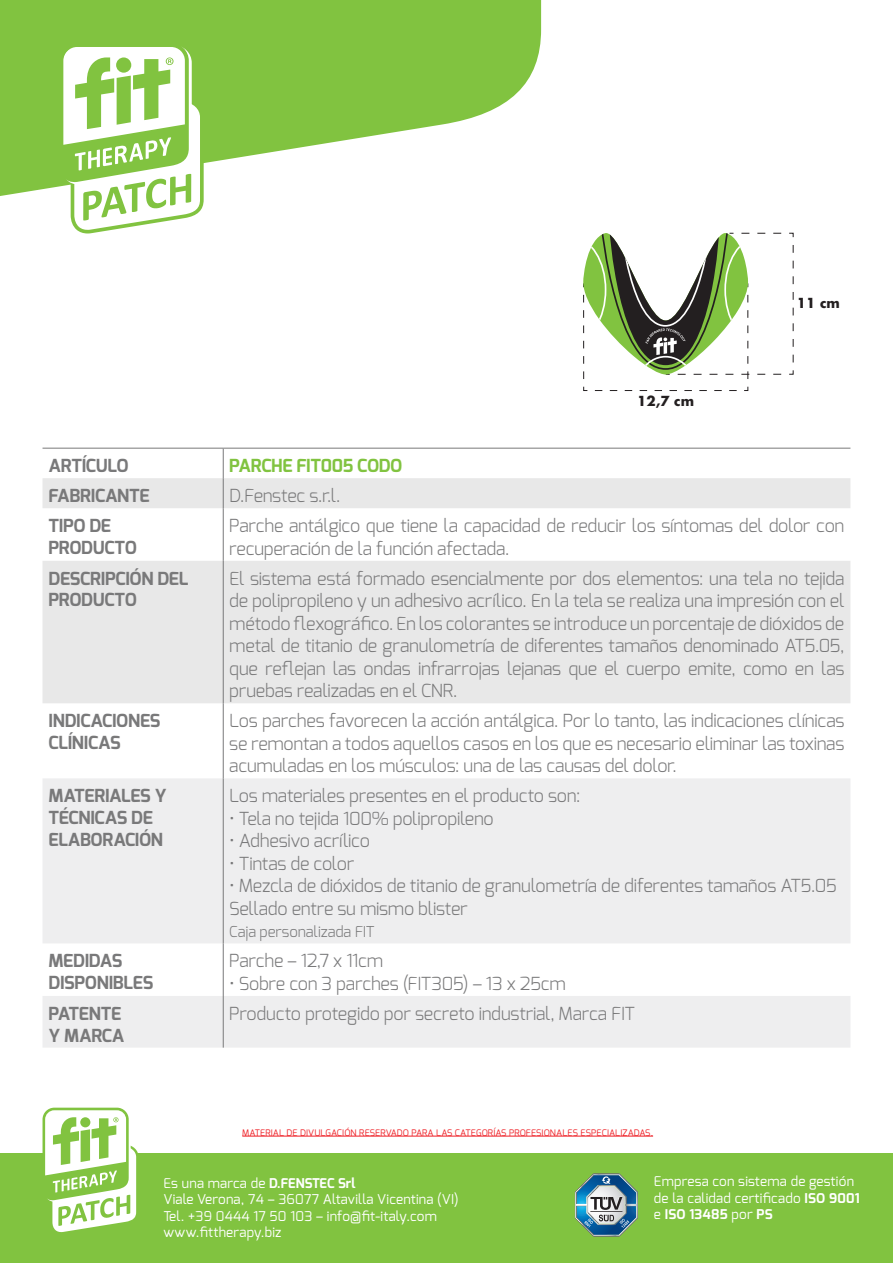
<style>
.page{position:relative;width:893px;height:1263px;background:#fff}
.page>*{position:absolute;margin:0;border:0;box-sizing:border-box;transform-origin:0 0}
.t1{font:300 18px/22.5px "Exo";letter-spacing:-.015em;color:#79797a}
.t2{font:700 18px/21.6px "Exo";letter-spacing:-.02em;color:#79797a}
.t3{font:700 18px "Exo";letter-spacing:-.02em;color:#81c340}
.t4{font:300 15px "Exo";letter-spacing:-.005em;color:#79797a}
.t5{font:13.5px/16.5px "Exo";letter-spacing:.015em;color:#fff}
.t6{font:700 13.5px "Futura";color:#231f20}
.t7{font:9px "Exo";letter-spacing:.015em;color:#ee1d23}
.s1{font-weight:700}
</style>
<div class="page">
<div style="left:0;top:1153px;width:893px;height:110px;background:#81c340"></div>
<svg style="left:43px;top:1108px;width:95px;height:125px"></svg>
<svg style="left:575px;top:1173px;width:63px;height:63px"></svg>
<svg style="left:0;top:0;width:541px;height:196px;fill:#81c340"></svg>
<svg style="left:59px;top:43px;width:145px;height:190px"></svg>
<hr style="left:242px;top:1136px;width:411px;height:1px;background:#ee1d23">
<svg style="left:43px;top:478px;width:807px;height:225px;fill:#e8e8e8"></svg>
<svg style="left:43px;top:778px;width:807px;height:269px;fill:#eeeeef"></svg>
<hr style="left:223px;top:448px;width:1px;height:30px;background:#79797a">
<hr style="left:223px;top:478px;width:1px;height:30px;background:#79797a">
<hr style="left:223px;top:508px;width:1px;height:53px;background:#79797a">
<hr style="left:223px;top:703px;width:1px;height:75px;background:#79797a">
<hr style="left:223px;top:778px;width:1px;height:165px;background:#79797a">
<hr style="left:223px;top:943px;width:1px;height:53px;background:#79797a">
<hr style="left:223px;top:996px;width:1px;height:51px;background:#79797a">
<hr style="left:43px;top:448px;width:180px;height:1px;background:#79797a">
<hr style="left:223px;top:448px;width:627px;height:1px;background:#79797a">
<hr style="left:223px;top:561px;width:1px;height:142px;background:#79797a">
<svg style="left:583px;top:233px;width:211px;height:158px"></svg>
<p class="t6" style="left:637px;top:391px;width:58px">12,7 cm</p>
<p class="t6" style="left:797px;top:294px;width:45px">11 cm</p>
<p class="t2" style="left:49px;top:455px;width:82px">ARTÍCULO</p>
<p class="t3" style="left:229px;top:454px;width:175px">PARCHE FIT005 CODO</p>
<p class="t2" style="left:49px;top:485px;width:103px">FABRICANTE</p>
<p class="t1" style="left:229px;top:484px;width:113px">D.Fenstec s.r.l.</p>
<p class="t2" style="left:49px;top:515px;width:90px">TIPO DE<br>PRODUCTO</p>
<p class="t1" style="left:229px;top:514px;width:617px">Parche antálgico que tiene la capacidad de reducir los síntomas del dolor con recuperación de la función afectada.</p>
<p class="t2" style="left:49px;top:568px;width:141px">DESCRIPCIÓN DEL<br>PRODUCTO</p>
<p class="t1" style="left:229px;top:567px;width:617px;text-align:justify">El sistema está formado esencialmente por dos elementos: una tela no tejida de polipropileno y un adhesivo acrílico. En la tela se realiza una impresión con el método flexográfico. En los colorantes se introduce un porcentaje de dióxidos de metal de titanio de granulometría de diferentes tamaños denominado AT5.05, que reflejan las ondas infrarrojas lejanas que el cuerpo emite, como en las pruebas realizadas en el CNR.</p>
<p class="t2" style="left:49px;top:710px;width:114px">INDICACIONES<br>CLÍNICAS</p>
<p class="t1" style="left:229px;top:709px;width:617px;text-align:justify">Los parches favorecen la acción antálgica. Por lo tanto, las indicaciones clínicas se remontan a todos aquellos casos en los que es necesario eliminar las toxinas acumuladas en los músculos: una de las causas del dolor.</p>
<p class="t2" style="left:49px;top:785px;width:119px">MATERIALES Y<br>TÉCNICAS DE<br>ELABORACIÓN</p>
<p class="t1" style="left:229px;top:785px;width:353px">Los materiales presentes en el producto son:</p>
<p class="t1" style="left:229px;top:807px;width:266px">• Tela no tejida 100% polipropileno</p>
<p class="t1" style="left:229px;top:830px;width:142px">• Adhesivo acrílico</p>
<p class="t1" style="left:229px;top:852px;width:127px">• Tintas de color</p>
<p class="t1" style="left:229px;top:875px;width:609px">• Mezcla de dióxidos de titanio de granulometría de diferentes tamaños AT5.05<br>Sellado entre su mismo blister</p>
<p class="t4" style="left:229px;top:922px;width:147px">Caja personalizada FIT</p>
<p class="t2" style="left:49px;top:950px;width:106px">MEDIDAS<br>DISPONIBLES</p>
<p class="t1" style="left:229px;top:950px;width:156px">Parche – 12,7 x 11cm</p>
<p class="t1" style="left:229px;top:972px;width:338px">• Sobre con 3 parches (FIT305) – 13 x 25cm</p>
<p class="t2" style="left:49px;top:1003px;width:77px">PATENTE<br>Y MARCA</p>
<p class="t1" style="left:229px;top:1002px;width:407px">Producto protegido por secreto industrial, Marca FIT</p>
<p class="t7" style="left:242px;top:1126px;width:412px">MATERIAL DE DIVULGACIÓN RESERVADO PARA LAS CATEGORÍAS PROFESIONALES ESPECIALIZADAS.</p>
<p class="t5" style="left:163px;top:1174px;width:297px">Es una marca de <span class="s1">D.FENSTEC Srl<br></span>Viale Verona, 74 – 36077 Altavilla Vicentina (VI)<br>Tel. +39 0444 17 50 103 – info@fit-italy.com www.fittherapy.biz</p>
<p class="t5" style="left:654px;top:1173px;width:207px">Empresa con sistema de gestión de la calidad certificado <span class="s1">ISO 9001 </span>e <span class="s1">ISO 13485</span> por <span class="s1">PS</span></p>
</div>
